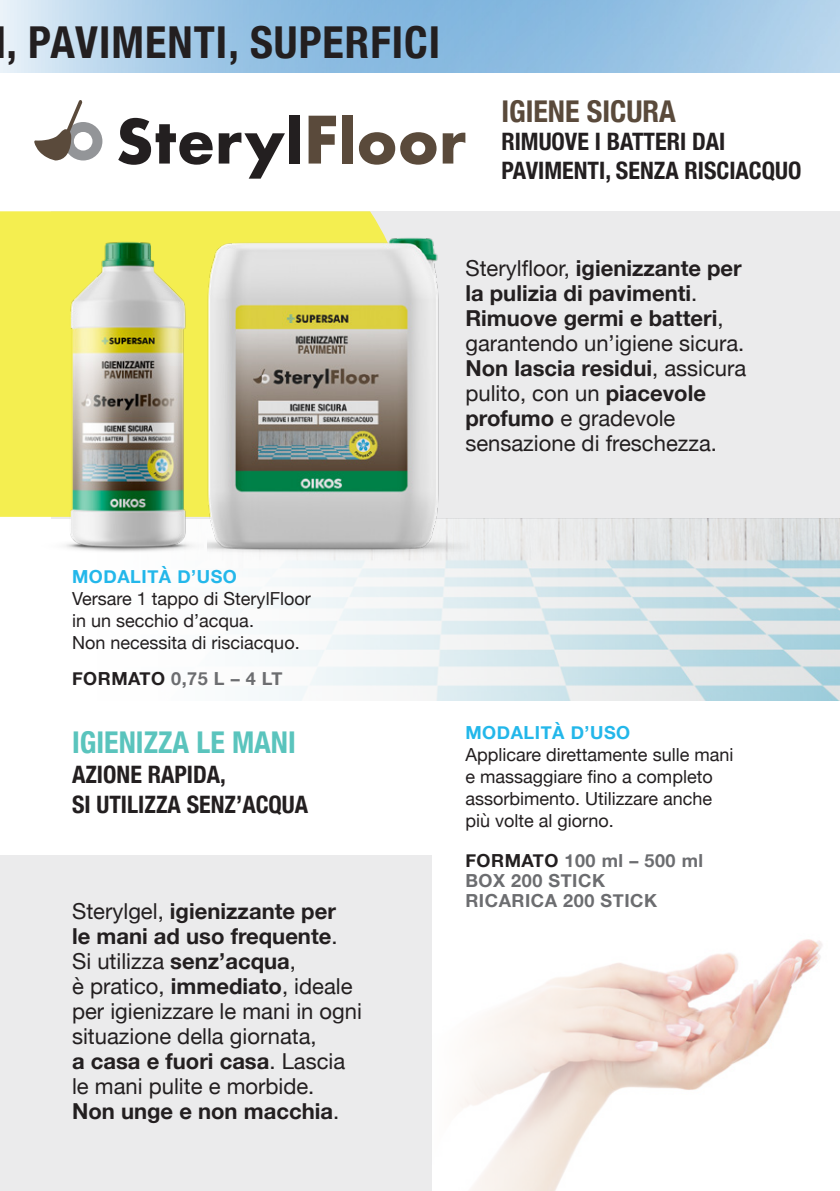
<style>
.page{position:relative;width:840px;height:1191px;background:#fff}
.page>*{position:absolute;margin:0;border:0;box-sizing:border-box;transform-origin:0 0}
.t1{font:700 condensed 44px "Helvetica Neue";letter-spacing:.025em;color:#231f20}
.t2{font:700 condensed 30px "Helvetica Neue";color:#5ac4bd}
.t3{font:700 condensed 30px "Helvetica Neue";color:#5a4a3b}
.t4{font:700 condensed 24px/30px "Helvetica Neue";color:#231f20}
.t5{font:22px/25px "Helvetica Neue";color:#231f20}
.t6{font:18px/22px "Helvetica Neue";color:#231f20}
.t7{font:700 18px/20px "Helvetica Neue";letter-spacing:.03em;color:#6c6d70}
.s1{font-weight:700}
.s2{font-weight:700;color:#23b7ea}
.s3{color:#231f20}
</style>
<div class="page">
<img style="left:459px;top:939px;width:364px;height:252px">
<div style="left:52px;top:211px;width:787px;height:307px;background:#ebebec"></div>
<img style="left:203px;top:518px;width:636px;height:182px">
<hr style="left:0;top:211px;width:1px;height:307px;background:#bcbdc0">
<div style="left:0;top:855px;width:432px;height:336px;background:#ebebec"></div>
<svg style="left:118px;top:118px;width:94px;height:47px"></svg>
<svg style="left:218px;top:133px;width:67px;height:39px"></svg>
<div style="left:289px;top:115px;width:11px;height:48px;background:#231f20"></div>
<svg style="left:308px;top:116px;width:28px;height:47px"></svg>
<div style="left:342px;top:115px;width:10px;height:48px;background:#5a4a3b"></div>
<svg style="left:359px;top:132px;width:77px;height:33px"></svg>
<svg style="left:442px;top:133px;width:23px;height:30px"></svg>
<svg style="left:34px;top:100px;width:68px;height:60px"></svg>
<div style="left:0;top:211px;width:207px;height:306px;background:#f4ee50"></div>
<img style="left:42px;top:232px;width:161px;height:320px">
<img style="left:207px;top:172px;width:262px;height:428px">
<h1 class="t1" style="left:7px;top:6px;width:435px">, PAVIMENTI, SUPERFICI</h1>
<p class="t3" style="left:501px;top:87px;width:176px">IGIENE SICURA</p>
<p class="t4" style="left:501px;top:126px;width:301px;line-height:28px">RIMUOVE I BATTERI DAI<br>PAVIMENTI, SENZA RISCIACQUO</p>
<p class="t5" style="left:465px;top:256px;width:282px">Sterylfloor, <span class="s1">igienizzante per la pulizia di pavimenti</span>.<br><span class="s1">Rimuove germi e batteri</span>, garantendo un’igiene sicura.<br><span class="s1">Non lascia residui</span>, assicura pulito, con un <span class="s1">piacevole profumo</span> e gradevole sensazione di freschezza.</p>
<p class="t6" style="left:72px;top:566px;width:240px"><span class="s2">MODALITÀ D’USO<br></span>Versare 1 tappo di SterylFloor in un secchio d’acqua.<br>Non necessita di risciacquo.</p>
<p class="t7" style="left:72px;top:669px;width:212px"><span class="s3">FORMATO</span> 0,75 L – 4 LT</p>
<p class="t2" style="left:72px;top:717px;width:225px">IGIENIZZA LE MANI</p>
<p class="t4" style="left:72px;top:757px;width:237px">AZIONE RAPIDA,<br>SI UTILIZZA SENZ’ACQUA</p>
<p class="t5" style="left:72px;top:899px;width:291px">Sterylgel, <span class="s1">igienizzante per<br>le mani ad uso frequente</span>.<br>Si utilizza <span class="s1">senz’acqua</span>,<br>è pratico, <span class="s1">immediato</span>, ideale per igienizzare le mani in ogni situazione della giornata,<br><span class="s1">a casa e fuori casa</span>. Lascia le mani pulite e morbide.<br><span class="s1">Non unge e non macchia</span>.</p>
<p class="t6" style="left:465px;top:722px;width:269px"><span class="s2">MODALITÀ D’USO<br></span>Applicare direttamente sulle mani e massaggiare fino a completo assorbimento. Utilizzare anche più volte al giorno.</p>
<p class="t7" style="left:465px;top:850px;width:239px"><span class="s3">FORMATO</span> 100 ml – 500 ml<br>BOX 200 STICK<br>RICARICA 200 STICK</p>
</div>
